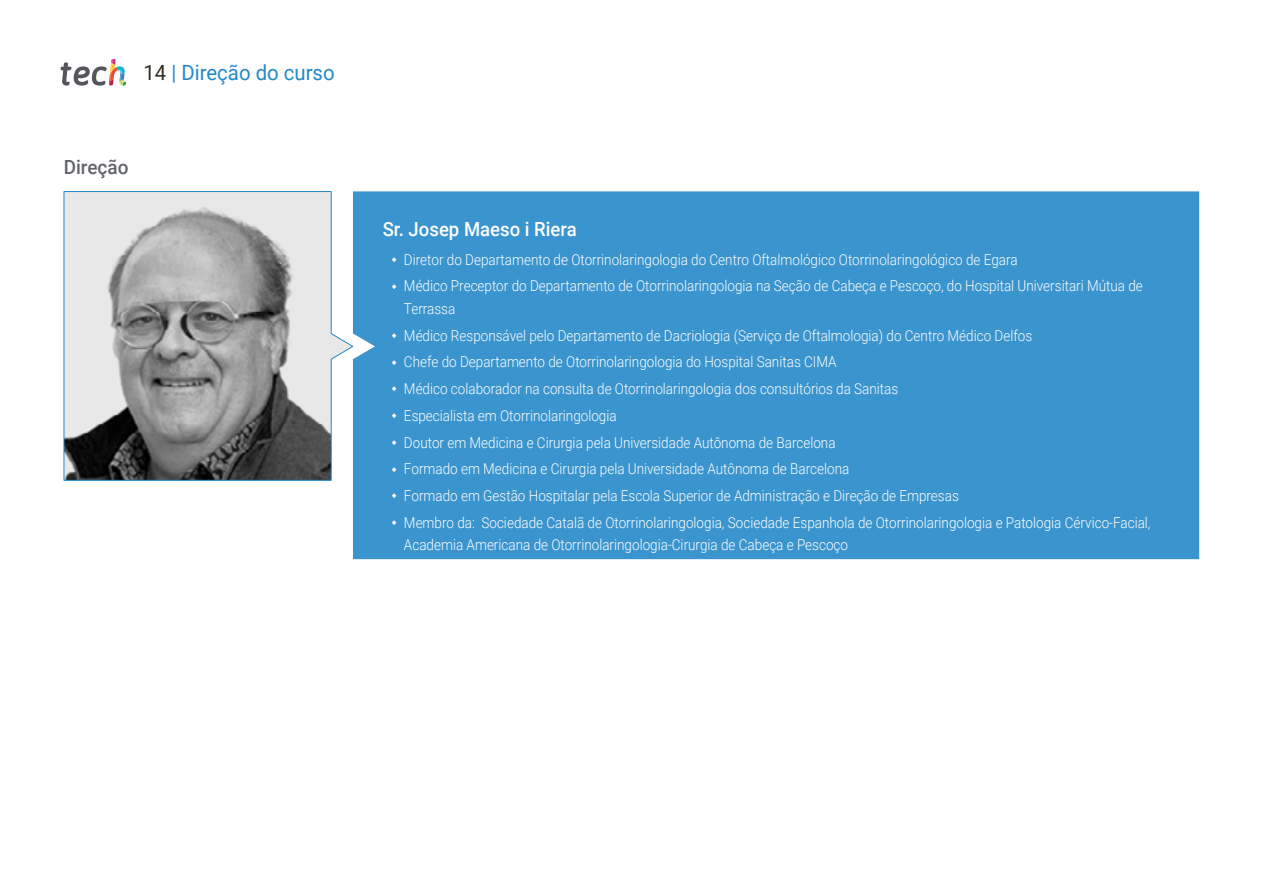
<style>
.page{position:relative;width:1263px;height:893px;background:#fff}
.page>*{position:absolute;margin:0;border:0;box-sizing:border-box;transform-origin:0 0}
.t1{font:21px "Roboto";color:#2488c9}
.t2{font:500 19.5px "Roboto";color:#fff;scale:.95 1}
.t3{font:500 19.5px "Roboto";color:#61646a}
.t4{font:300 15px/26.7px "Roboto";color:#fff;scale:.9 1}
.s1{color:#312e20}
</style>
<div class="page">
<div style="left:353px;top:191px;width:846px;height:368px;background:#3a94ce"></div>
<svg style="left:64px;top:191px;width:289px;height:290px;background:#a8a9aa"></svg>
<svg style="left:61px;top:59px;width:65px;height:27px"></svg>
<svg style="left:392px;top:257px;width:5px;height:5px"></svg>
<svg style="left:392px;top:284px;width:5px;height:5px"></svg>
<svg style="left:392px;top:333px;width:5px;height:5px"></svg>
<svg style="left:392px;top:360px;width:5px;height:5px"></svg>
<svg style="left:392px;top:386px;width:5px;height:5px"></svg>
<svg style="left:392px;top:413px;width:5px;height:5px"></svg>
<svg style="left:392px;top:440px;width:5px;height:5px"></svg>
<svg style="left:392px;top:467px;width:5px;height:5px"></svg>
<svg style="left:392px;top:493px;width:5px;height:5px"></svg>
<svg style="left:392px;top:520px;width:5px;height:5px"></svg>
<h1 class="t1" style="left:144px;top:57px;width:193px"><span class="s1">14</span> | Direção do curso</h1>
<h2 class="t3" style="left:64px;top:154px;width:66px">Direção</h2>
<h2 class="t2" style="left:383px;top:215px;width:206px">Sr. Josep Maeso i Riera</h2>
<p class="t4" style="left:404px;top:245px;width:822px">Diretor do Departamento de Otorrinolaringologia do Centro Oftalmológico Otorrinolaringológico de Egara<br>Médico Preceptor do Departamento de Otorrinolaringologia na Seção de Cabeça e Pescoço, do Hospital Universitari Mútua de</p>
<p class="t4" style="left:404px;top:295px;width:831px">Terrassa<br>Médico Responsável pelo Departamento de Dacriologia (Serviço de Oftalmologia) do Centro Médico Delfos<br>Chefe do Departamento de Otorrinolaringologia do Hospital Sanitas CIMA<br>Médico colaborador na consulta de Otorrinolaringologia dos consultórios da Sanitas<br>Especialista em Otorrinolaringologia<br>Doutor em Medicina e Cirurgia pela Universidade Autônoma de Barcelona<br>Formado em Medicina e Cirurgia pela Universidade Autônoma de Barcelona<br>Formado em Gestão Hospitalar pela Escola Superior de Administração e Direção de Empresas<br>Membro da: Sociedade Catalã de Otorrinolaringologia, Sociedade Espanhola de Otorrinolaringologia e Patologia Cérvico-Facial,</p>
<p class="t4" style="left:404px;top:531px;width:495px">Academia Americana de Otorrinolaringologia-Cirurgia de Cabeça e Pescoço</p>
</div>
